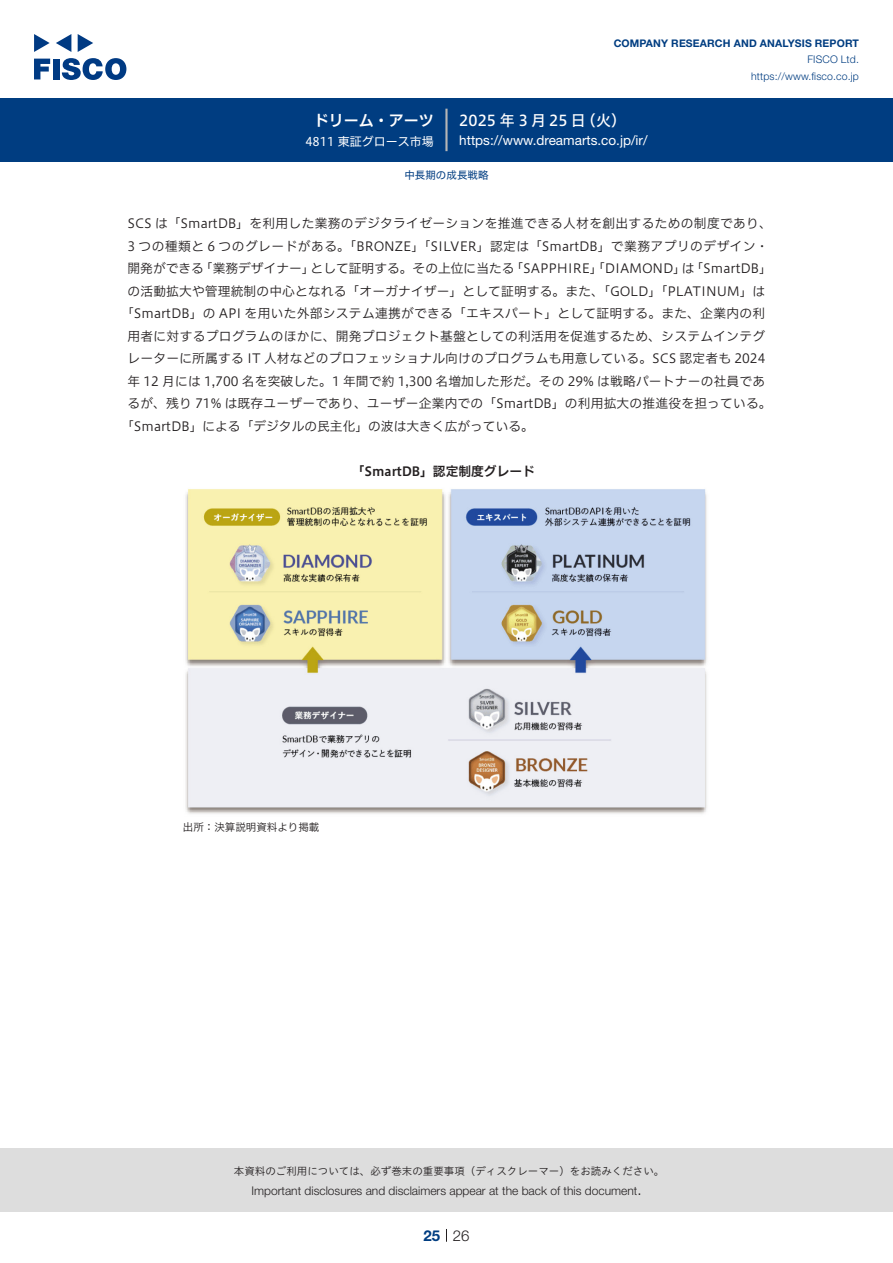
<style>
.page{position:relative;width:893px;height:1263px;background:#fff}
.page>*{position:absolute;margin:0;border:0;box-sizing:border-box;transform-origin:0 0}
.t1{font:15px "Hiragino UD Sans F Std N W5";letter-spacing:.21em;color:#fff}
.t2{font:15px "Hiragino UD Sans F Std N W6";color:#fff}
.t3{font:300 15px "Helvetica Neue LT Std";color:#231f20}
.t4{font:700 15px "Helvetica Neue LT Std";color:#003d81}
.t5{font:13.5px "Helvetica Neue LT Std";color:#fff}
.本文{font:12.75px/22.5px "Hiragino UD Sans F Std N W3";letter-spacing:.015em;color:#231f20;text-align:right}
.チャートタイトル{font:12.75px "Hiragino UD Sans F Std N W6";color:#231f20}
.t6{font:300 12px "Helvetica Neue LT Std";color:#231f20}
.t7{font:12px "Hiragino UD Sans F Std N W4";color:#fff}
.t8{font:10.5px "Hiragino UD Sans Std W3";color:#231f20}
.t9{font:700 10.5px "Helvetica Neue LT Std";letter-spacing:.015em;color:#003d81}
.t10{font:300 10.5px/16.5px "Helvetica Neue LT Std";letter-spacing:.015em;color:#003d81;text-align:right}
.表組み基本スタイル{font:10.5px "Hiragino UD Sans F Std N W3";color:#231f20}
.ヘッダー{font:10.5px "Hiragino UD Sans F Std N W4";color:#003d81}
</style>
<div class="page">
<div style="left:0;top:1148px;width:893px;height:64px;background:#ddd"></div>
<svg style="left:34px;top:59px;width:16px;height:20px"></svg>
<div style="left:53px;top:59px;width:6px;height:20px;background:#003a83"></div>
<svg style="left:62px;top:58px;width:64px;height:22px"></svg>
<svg style="left:34px;top:34px;width:16px;height:18px"></svg>
<svg style="left:78px;top:34px;width:15px;height:18px"></svg>
<svg style="left:56px;top:34px;width:15px;height:18px"></svg>
<div style="left:0;top:98px;width:893px;height:64px;background:#003d81"></div>
<hr style="left:445px;top:109px;width:3px;height:42px;background:#b5b5b6">
<svg style="left:446px;top:1229px;width:1px;height:13px"></svg>
<img style="left:185px;top:489px;width:522px;height:325px">
<p class="t2" style="left:314px;top:109px;width:122px">ドリーム・アーツ</p>
<p class="t7" style="left:305px;top:132px;width:130px">4811 東証グロース市場</p>
<p class="t9" style="left:614px;top:37px;width:247px">COMPANY RESEARCH AND ANALYSIS REPORT</p>
<p class="t10" style="left:751px;top:51px;width:109px">FISCO Ltd. https://www.fisco.co j p.</p>
<p class="t1" style="left:581px;top:109px;width:47px">（火(</p>
<p class="t1" style="left:459px;top:109px;width:128px">2025年3月25日</p>
<p class="t5" style="left:459px;top:132px;width:190px">https://www.dreamarts. c o j p. /i r/</p>
<p class="ヘッダー" style="left:404px;top:167px;width:85px">中長期の成長戦略</p>
<p class="本文" style="left:128px;top:211px;width:646px">SCS は「SmartDB」を利用した業務のデジタライゼーションを推進できる人材を創出するための制度であり、<br>3 つの種類と 6 つのグレードがある。「BRONZE」「SILVER」認定は「SmartDB」で業務アプリのデザイン・「SAPPHIRE」「DIAMOND」「SmartDB「</p>
<p class="本文" style="left:128px;top:256px;width:78px">開発ができる</p>
<p class="本文" style="left:128px;top:279px;width:639px">の活動拡大や管理統制の中心となれる「オーガナイザー」として証明する。また、「GOLD」「PLATINUM」は</p>
<p class="本文" style="left:121px;top:301px;width:645px">「SmartDB」の API を用いた外部システム連携ができる「エキスパート」として証明する。また、企業内の利</p>
<p class="本文" style="left:128px;top:324px;width:639px">用者に対するプログラムのほかに、開発プロジェクト基盤としての利活用を促進するため、システムインテグ</p>
<p class="本文" style="left:128px;top:346px;width:639px">レーターに所属する IT 人材などのプロフェッショナル向けのプログラムも用意している。SCS 認定者も 2024</p>
<p class="本文" style="left:128px;top:369px;width:639px">年 12 月には 1,700 名を突破した。1 年間で約 1,300 名増加した形だ。その 29% は戦略パートナーの社員であ</p>
<p class="本文" style="left:128px;top:391px;width:646px">るが、残り 71% は既存ユーザーであり、ユーザー企業内での「SmartDB」の利用拡大の推進役を担っている。</p>
<p class="本文" style="left:121px;top:414px;width:414px">「SmartDB」による「デジタルの民主化」の波は大きく広がっている。</p>
<p class="チャートタイトル" style="left:352px;top:461px;width:185px">「SmartDB」認定制度グレード</p>
<p class="本文" style="left:200px;top:256px;width:116px">「業務デザイナー」</p>
<p class="本文" style="left:311px;top:256px;width:205px">として証明する。その上位に当たる</p>
<p class="本文" style="left:682px;top:256px;width:14px">は</p>
<p class="表組み基本スタイル" style="left:183px;top:819px;width:138px">出所：決算説明資料より掲載</p>
<p class="t8" style="left:234px;top:1163px;width:432px">本資料のご利用については、必ず巻末の重要事項（ディスクレーマー）をお読みください。</p>
<p class="t3" style="left:637px;top:1180px;width:6px">.</p>
<p class="t6" style="left:251px;top:1183px;width:387px">Important disclosures and disclaimers appear at the back of this document</p>
<p class="t4" style="left:423px;top:1226px;width:18px">25</p>
<p class="t3" style="left:453px;top:1226px;width:18px">26</p>
</div>
